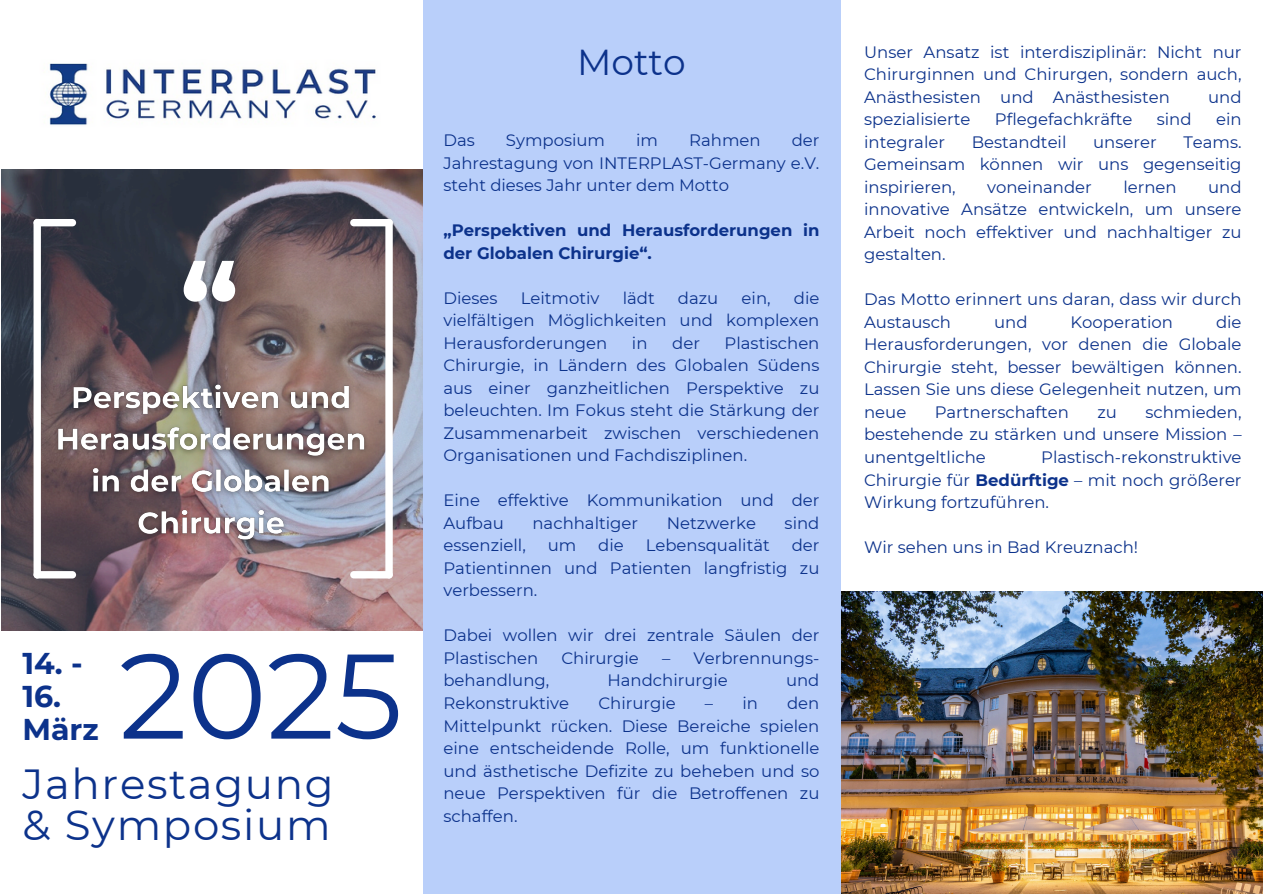
<style>
.page{position:relative;width:1263px;height:894px;background:#fff}
.page>*{position:absolute;margin:0;border:0;box-sizing:border-box;transform-origin:0 0}
.t1{font:120px "Montserrat";color:#0c328b}
.t2{font:700 120px "Montserrat";color:#fff}
.t3{font:42px/41.7px "Montserrat";letter-spacing:.04em;color:#0c328b}
.t4{font:36px "Montserrat";color:#0c328b}
.t5{font:700 30px/32.7px "Montserrat";color:#0c328b}
.t6{font:16.5px/22.5px "Montserrat";color:#0c328b;text-align:justify}
.t7{font:700 16.5px/22.5px "Montserrat";color:#0c328b}
.s1{font-weight:700}
</style>
<div class="page">
<div style="left:423px;top:0;width:418px;height:893px;background:#b9cffa"></div>
<img style="left:49px;top:63px;width:327px;height:62px">
<img style="left:841px;top:591px;width:421px;height:302px">
<img style="left:2px;top:169px;width:421px;height:461px">
<div style="left:350px;top:219px;width:42px;height:7px;background:#fff;border-radius:4px"></div>
<div style="left:34px;top:219px;width:42px;height:7px;background:#fff;border-radius:4px"></div>
<div style="left:385px;top:219px;width:7px;height:359px;background:#fff;border-radius:4px"></div>
<div style="left:34px;top:219px;width:7px;height:359px;background:#fff;border-radius:4px"></div>
<div style="left:350px;top:571px;width:42px;height:7px;background:#fff;border-radius:4px"></div>
<div style="left:34px;top:571px;width:42px;height:7px;background:#fff;border-radius:4px"></div>
<img style="left:49px;top:376px;width:326px;height:175px">
<h5 class="t2" style="left:180px;top:234px;width:61px">“</h5>
<p class="t5" style="left:22px;top:647px;width:78px">14. -<br>16.<br>März</p>
<h3 class="t1" style="left:119px;top:622px;width:285px">2025</h3>
<h2 class="t3" style="left:22px;top:762px;width:313px">Jahrestagung &amp; Symposium</h2>
<p class="t4" style="left:577px;top:40px;width:110px">Motto</p>
<p class="t6" style="left:864px;top:40px;width:379px">Unser Ansatz ist interdisziplinär: Nicht nur Chirurginnen und Chirurgen, sondern auch, Anästhesisten und Anästhesisten</p>
<p class="t6" style="left:1208px;top:85px;width:35px">und</p>
<p class="t6" style="left:443px;top:129px;width:377px;text-indent:348px">der Jahrestagung von INTERPLAST-Germany e.V. steht dieses Jahr unter dem Motto</p>
<p class="t7" style="left:443px;top:219px;width:377px">„Perspektiven und Herausforderungen in der Globalen Chirurgie“.</p>
<p class="t6" style="left:443px;top:286px;width:56px">Dieses</p>
<p class="t6" style="left:521px;top:286px;width:80px">Leitmotiv</p>
<p class="t6" style="left:623px;top:286px;width:34px">lädt</p>
<p class="t6" style="left:678px;top:286px;width:42px">dazu</p>
<p class="t6" style="left:742px;top:286px;width:31px">ein,</p>
<p class="t6" style="left:443px;top:129px;width:33px">Das</p>
<p class="t6" style="left:506px;top:129px;width:101px">Symposium</p>
<p class="t6" style="left:636px;top:129px;width:23px">im</p>
<p class="t6" style="left:689px;top:129px;width:73px">Rahmen</p>
<p class="t6" style="left:443px;top:286px;width:377px;text-indent:350px">die vielfältigen Möglichkeiten und komplexen Herausforderungen</p>
<p class="t6" style="left:443px;top:331px;width:377px;text-indent:281px">Plastischen Chirurgie, in Ländern des Globalen Südens aus einer ganzheitlichen Perspektive zu beleuchten. Im Fokus steht die Stärkung der Zusammenarbeit zwischen verschiedenen Organisationen und Fachdisziplinen.</p>
<h1 class="t6" style="left:443px;top:489px;width:377px">Eine effektive Kommunikation und der<br>Aufbau</h1>
<p class="t6" style="left:632px;top:331px;width:17px">in</p>
<p class="t6" style="left:672px;top:331px;width:29px">der</p>
<h1 class="t6" style="left:532px;top:511px;width:107px">nachhaltiger</h1>
<h1 class="t6" style="left:667px;top:511px;width:91px">Netzwerke</h1>
<h1 class="t6" style="left:785px;top:511px;width:36px">sind</h1>
<h1 class="t6" style="left:443px;top:534px;width:377px;text-indent:348px">der Patientinnen und Patienten langfristig zu verbessern.</h1>
<h4 class="t6" style="left:443px;top:624px;width:377px">Dabei wollen wir drei zentrale Säulen der<br>Plastischen</h4>
<h1 class="t6" style="left:443px;top:534px;width:84px">essenziell,</h1>
<h1 class="t6" style="left:548px;top:534px;width:30px">um</h1>
<h1 class="t6" style="left:598px;top:534px;width:27px">die</h1>
<h1 class="t6" style="left:646px;top:534px;width:126px">Lebensqualität</h1>
<h4 class="t6" style="left:561px;top:646px;width:79px">Chirurgie</h4>
<h4 class="t6" style="left:662px;top:646px;width:159px">– Verbrennungs-</h4>
<h4 class="t6" style="left:443px;top:669px;width:107px">behandlung,</h4>
<h4 class="t6" style="left:607px;top:669px;width:122px">Handchirurgie</h4>
<h4 class="t6" style="left:786px;top:669px;width:35px">und</h4>
<h4 class="t6" style="left:443px;top:691px;width:127px">Rekonstruktive</h4>
<h4 class="t6" style="left:598px;top:691px;width:79px">Chirurgie</h4>
<h4 class="t6" style="left:705px;top:691px;width:55px">– in</h4>
<h4 class="t6" style="left:443px;top:691px;width:377px;text-indent:344px">den Mittelpunkt rücken. Diese Bereiche spielen eine entscheidende Rolle, um funktionelle und ästhetische Defizite zu beheben und so neue Perspektiven für die Betroffenen zu schaffen.</h4>
<p class="t6" style="left:864px;top:108px;width:108px">spezialisierte</p>
<p class="t6" style="left:995px;top:108px;width:139px">Pflegefachkräfte</p>
<p class="t6" style="left:1157px;top:108px;width:36px">sind</p>
<p class="t6" style="left:1216px;top:108px;width:27px">ein</p>
<p class="t6" style="left:864px;top:130px;width:82px">integraler</p>
<p class="t6" style="left:972px;top:130px;width:96px">Bestandteil</p>
<p class="t6" style="left:1093px;top:130px;width:65px">unserer</p>
<p class="t6" style="left:864px;top:130px;width:379px;text-indent:319px">Teams.<br>Gemeinsam können wir uns gegenseitig inspirieren,</p>
<p class="t6" style="left:864px;top:175px;width:379px;text-indent:344px">und innovative Ansätze entwickeln, um unsere Arbeit noch effektiver und nachhaltiger zu gestalten.</p>
<p class="t6" style="left:864px;top:288px;width:379px">Das Motto erinnert uns daran, dass wir durch<br>Austausch</p>
<p class="t6" style="left:987px;top:175px;width:106px">voneinander</p>
<p class="t6" style="left:1123px;top:175px;width:55px">lernen</p>
<p class="t6" style="left:864px;top:310px;width:379px;text-indent:352px">die Herausforderungen, vor denen die Globale Chirurgie steht, besser bewältigen können.<br>Lassen Sie uns diese Gelegenheit nutzen, um neue</p>
<p class="t6" style="left:994px;top:310px;width:35px">und</p>
<p class="t6" style="left:1070px;top:310px;width:104px">Kooperation</p>
<p class="t6" style="left:935px;top:400px;width:136px">Partnerschaften</p>
<p class="t6" style="left:1097px;top:400px;width:21px">zu</p>
<p class="t6" style="left:864px;top:400px;width:379px;text-indent:281px">schmieden, bestehende zu stärken und unsere Mission – unentgeltliche</p>
<p class="t6" style="left:864px;top:445px;width:379px;text-indent:177px">Plastisch-rekonstruktive Chirurgie für <span class="s1">Bedürftige</span> – mit noch größerer Wirkung fortzuführen.</p>
<p class="t6" style="left:864px;top:535px;width:275px">Wir sehen uns in Bad Kreuznach!</p>
</div>
